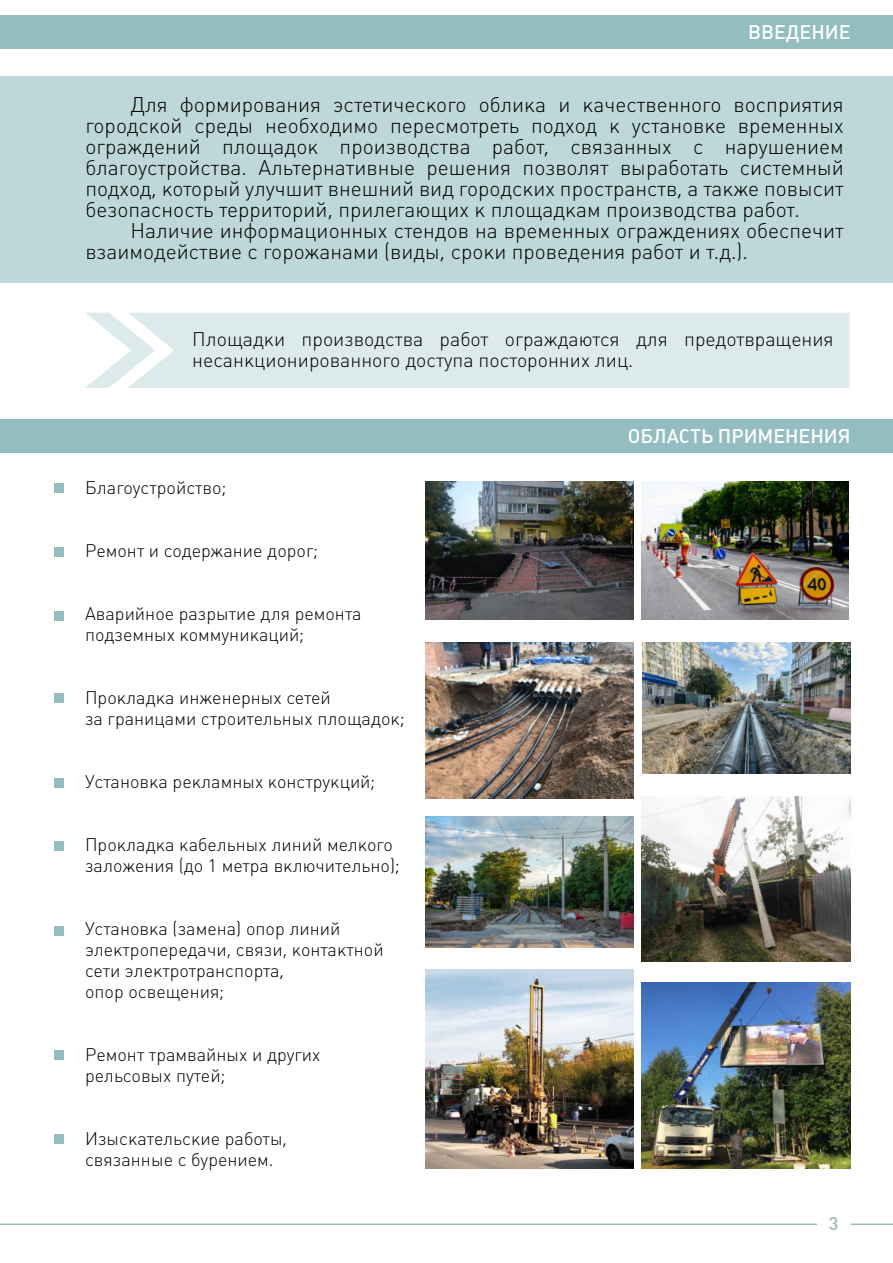
<style>
.page{position:relative;width:893px;height:1263px;background:#fff}
.page>*{position:absolute;margin:0;border:0;box-sizing:border-box;transform-origin:0 0}
.t1{font:21px/21px "Plumb Light C";color:#000;text-align:justify}
.t2{font:19.5px/21px "Plumb Light C";color:#000}
.t3{font:500 19.5px "Plumb";color:#fff}
.t4{font:18px/21px "Plumb Light C";color:#000}
.t5{font:500 18px "Plumb";color:#93bdc0}
</style>
<div class="page">
<div style="left:0;top:76px;width:893px;height:207px;background:#bed8d9"></div>
<div style="left:174px;top:313px;width:675px;height:75px;background:#ddeaeb"></div>
<svg style="left:85px;top:313px;width:89px;height:75px"></svg>
<div style="left:0;top:15px;width:893px;height:34px;background:#93bdc0"></div>
<div style="left:0;top:419px;width:893px;height:33px;background:#93bdc0"></div>
<div style="left:54px;top:483px;width:10px;height:10px;background:#93bdc0"></div>
<div style="left:54px;top:547px;width:10px;height:10px;background:#93bdc0"></div>
<div style="left:54px;top:612px;width:10px;height:9px;background:#93bdc0"></div>
<div style="left:54px;top:694px;width:10px;height:9px;background:#93bdc0"></div>
<div style="left:54px;top:841px;width:10px;height:10px;background:#93bdc0"></div>
<div style="left:54px;top:778px;width:10px;height:9px;background:#93bdc0"></div>
<div style="left:54px;top:926px;width:10px;height:9px;background:#93bdc0"></div>
<div style="left:54px;top:1050px;width:10px;height:10px;background:#93bdc0"></div>
<div style="left:54px;top:1134px;width:10px;height:10px;background:#93bdc0"></div>
<img style="left:641px;top:982px;width:209px;height:186px">
<img style="left:425px;top:481px;width:209px;height:139px">
<img style="left:426px;top:969px;width:207px;height:199px">
<img style="left:425px;top:816px;width:209px;height:131px">
<img style="left:643px;top:642px;width:207px;height:132px">
<img style="left:425px;top:642px;width:209px;height:156px">
<img style="left:641px;top:796px;width:209px;height:165px">
<hr style="left:850px;top:1223px;width:43px;height:2px;background:#93bdc0">
<hr style="left:0;top:1223px;width:817px;height:2px;background:#93bdc0">
<img style="left:641px;top:481px;width:208px;height:139px">
<p class="t3" style="left:748px;top:21px;width:104px">ВВЕДЕНИЕ</p>
<p class="t1" style="left:85px;top:95px;width:760px;text-indent:45px">Для формирования эстетического облика и качественного восприятия городской среды необходимо пересмотреть подход к установке временных ограждений площадок производства работ, связанных с нарушением благоустройства. Альтернативные решения позволят выработать системный подход, который улучшит внешний вид городских пространств, а также повысит безопасность территорий, прилегающих к площадкам производства работ.</p>
<p class="t1" style="left:85px;top:221px;width:760px;text-indent:45px">Наличие информационных стендов на временных ограждениях обеспечит взаимодействие с горожанами (виды, сроки проведения работ и т.д.).</p>
<p class="t2" style="left:192px;top:329px;width:643px">Площадки производства работ ограждаются для предотвращения несанкционированного доступа посторонних лиц.</p>
<p class="t4" style="left:85px;top:477px;width:143px">Благоустройство;</p>
<p class="t4" style="left:85px;top:540px;width:235px">Ремонт и содержание дорог;</p>
<p class="t4" style="left:85px;top:603px;width:278px">Аварийное разрытие для ремонта подземных коммуникаций;</p>
<p class="t4" style="left:85px;top:687px;width:321px">Прокладка инженерных сетей<br>за границами строительных площадок;</p>
<p class="t4" style="left:85px;top:771px;width:292px">Установка рекламных конструкций;</p>
<p class="t4" style="left:85px;top:834px;width:316px">Прокладка кабельных линий мелкого заложения (до 1 метра включительно);</p>
<p class="t4" style="left:85px;top:918px;width:300px">Установка (замена) опор линий электропередачи, связи, контактной сети электротранспорта,<br>опор освещения;</p>
<p class="t4" style="left:85px;top:1044px;width:237px">Ремонт трамвайных и других рельсовых путей;</p>
<p class="t4" style="left:85px;top:1128px;width:204px">Изыскательские работы, связанные с бурением.</p>
<p class="t3" style="left:628px;top:425px;width:224px">ОБЛАСТЬ ПРИМЕНЕНИЯ</p>
<p class="t5" style="left:829px;top:1213px;width:11px">3</p>
</div>
